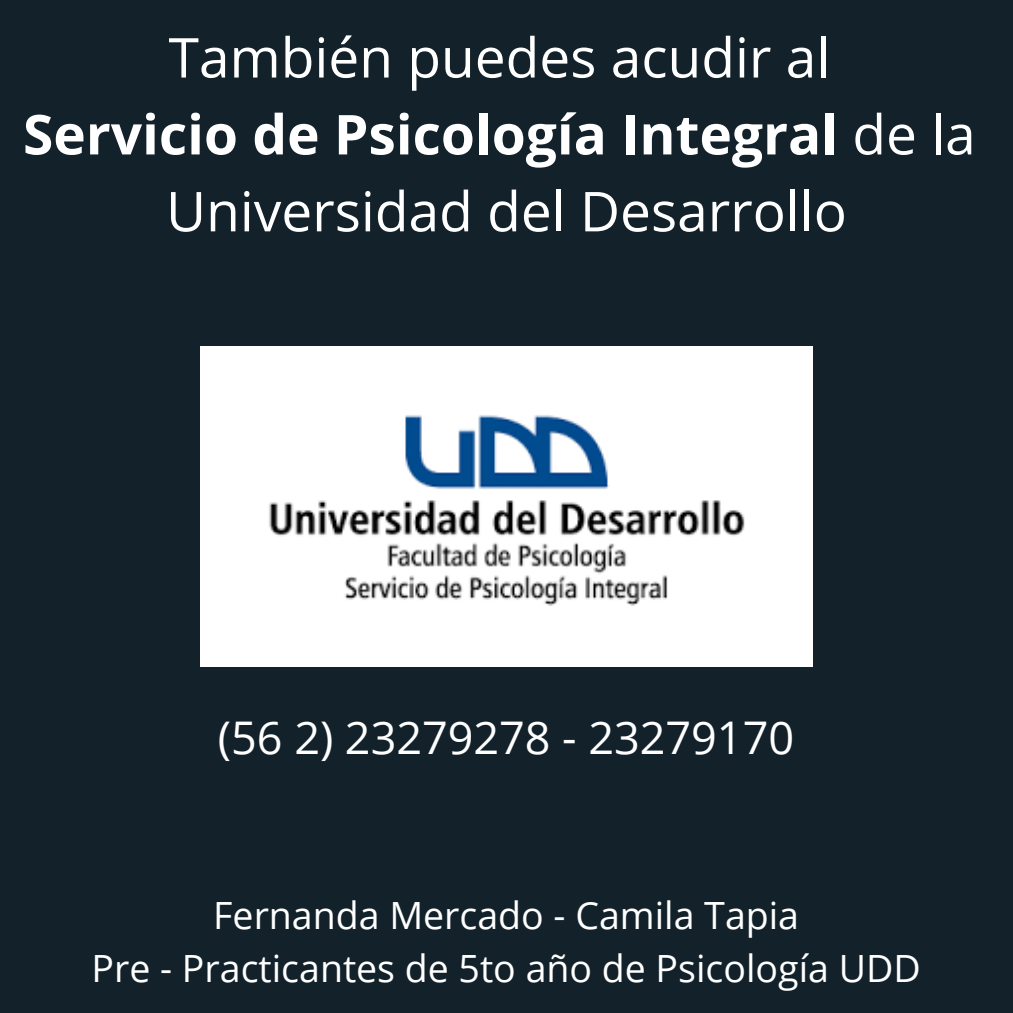
<style>
.page{position:relative;width:1013px;height:1013px;background:#fff}
.page>*{position:absolute;margin:0;border:0;box-sizing:border-box;transform-origin:0 0}
.t1{font:55px/76.9px "Open Sans";color:#fff;text-align:center}
.t2{font:45px "Open Sans";color:#fff}
.t3{font:37.5px/52.5px "Open Sans";color:#fff;text-align:center}
.s1{font-weight:700}
</style>
<div class="page">
<div style="left:0;top:0;width:1012px;height:1012px;background:#13222a"></div>
<img style="left:200px;top:346px;width:612px;height:320px">
<p class="t1" style="left:23px;top:18px;width:954px">También puedes acudir al<br><span class="s1">Servicio de Psicología Integral</span> de la<br>Universidad del Desarrollo</p>
<p class="t2" style="left:218px;top:705px;width:577px">(56 2) 23279278 - 23279170</p>
<p class="t3" style="left:92px;top:888px;width:830px">Fernanda Mercado - Camila Tapia<br>Pre - Practicantes de 5to año de Psicología UDD</p>
</div>
